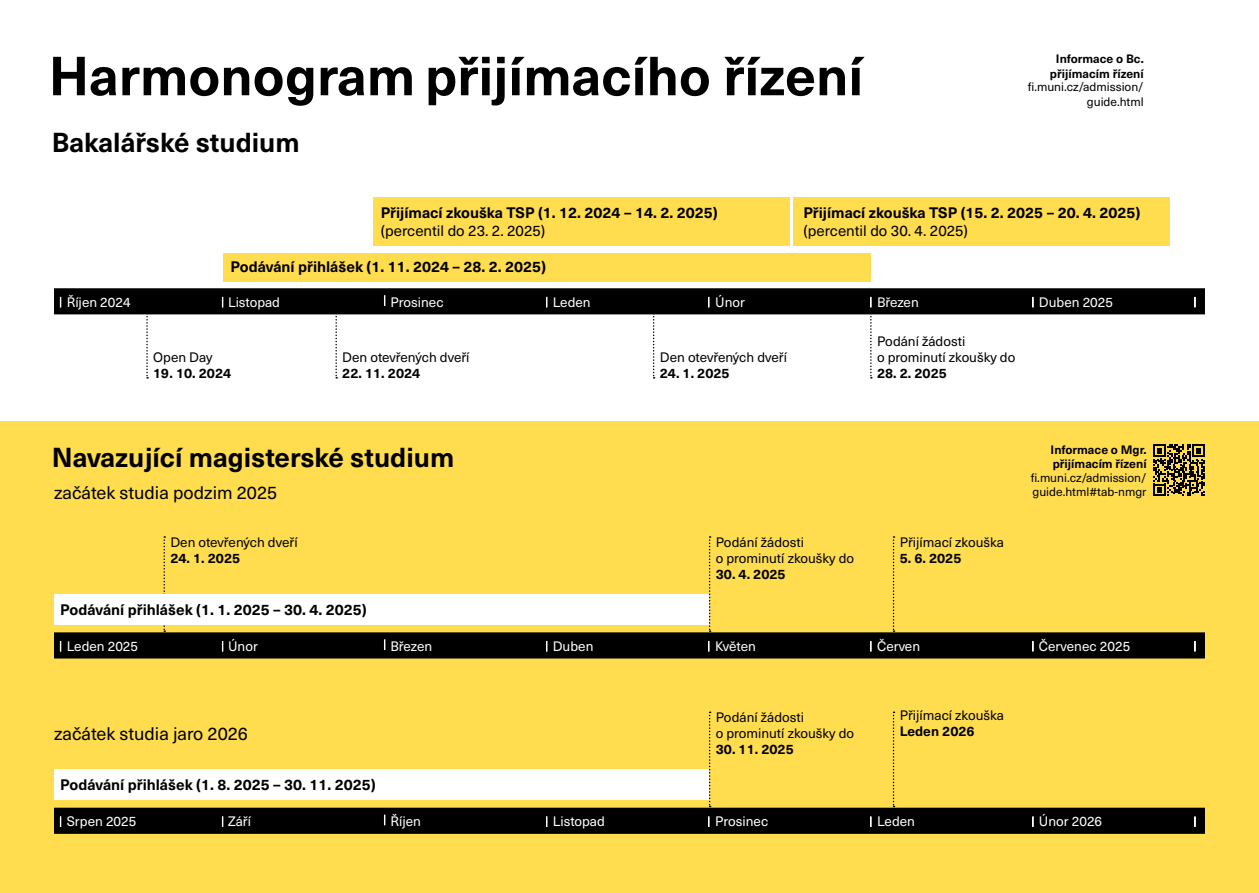
<style>
.page{position:relative;width:1259px;height:893px;background:#fff}
.page>*{position:absolute;margin:0;border:0;box-sizing:border-box;transform-origin:0 0}
.t1{font:700 54px "Neue Haas Unica Pro";color:#000}
.t2{font:700 27px "Neue Haas Unica Pro";color:#000}
.t3{font:18px "Neue Haas Unica Pro";color:#000}
.t4{font:700 15px "Neue Haas Unica Pro";color:#000}
.t5{font:15px "Neue Haas Unica Pro";color:#000}
.t6{font:13.5px/16.2px "Neue Haas Unica Pro";color:#000}
.t7{font:13.5px "Neue Haas Unica Pro";color:#fff}
.t8{font:700 13.5px "Neue Haas Unica Pro";color:#000}
.t9{font:12px/14.4px "Neue Haas Unica Pro";color:#000;text-align:right}
.t10{font:700 12px/14.4px "Neue Haas Unica Pro";color:#000;text-align:center}
</style>
<div class="page">
<svg style="left:146px;top:314px;width:2px;height:65px"></svg>
<svg style="left:335px;top:314px;width:2px;height:65px"></svg>
<svg style="left:653px;top:314px;width:1px;height:65px"></svg>
<div style="left:0;top:422px;width:1259px;height:471px;background:#ffdd4f"></div>
<div style="left:56px;top:290px;width:1146px;height:22px;background:#000"></div>
<div style="left:54px;top:288px;width:1151px;height:26px;border:4px solid #000"></div>
<div style="left:56px;top:635px;width:1146px;height:21px;background:#000"></div>
<div style="left:54px;top:632px;width:1151px;height:26px;border:4px solid #000"></div>
<div style="left:56px;top:810px;width:1146px;height:22px;background:#000"></div>
<div style="left:54px;top:808px;width:1151px;height:26px;border:4px solid #000"></div>
<div style="left:224px;top:253px;width:647px;height:29px;background:#ffdd4f"></div>
<div style="left:54px;top:769px;width:655px;height:31px;background:#fff"></div>
<div style="left:373px;top:198px;width:416px;height:48px;background:#ffdd4f"></div>
<div style="left:793px;top:198px;width:376px;height:48px;background:#ffdd4f"></div>
<svg style="left:709px;top:712px;width:1px;height:95px"></svg>
<svg style="left:892px;top:536px;width:2px;height:96px"></svg>
<svg style="left:892px;top:712px;width:2px;height:95px"></svg>
<svg style="left:870px;top:297px;width:2px;height:82px"></svg>
<svg style="left:163px;top:536px;width:2px;height:96px"></svg>
<div style="left:54px;top:594px;width:655px;height:30px;background:#fff"></div>
<svg style="left:1153px;top:444px;width:51px;height:52px"></svg>
<svg style="left:708px;top:536px;width:2px;height:122px"></svg>
<h1 class="t1" style="left:49px;top:43px;width:816px">Harmonogram přijímacího řízení</h1>
<h2 class="t2" style="left:52px;top:125px;width:249px">Bakalářské studium</h2>
<p class="t10" style="left:1050px;top:52px;width:95px">Informace o Bc. přijímacím řízení</p>
<p class="t9" style="left:1028px;top:80px;width:117px">fi.muni.cz/admission/ guide.html</p>
<p class="t7" style="left:67px;top:294px;width:65px">Říjen 2024</p>
<p class="t4" style="left:381px;top:204px;width:338px">Přijímací zkouška TSP (1. 12. 2024 – 14. 2. 2025)</p>
<p class="t5" style="left:381px;top:222px;width:166px">(percentil do 23. 2. 2025)</p>
<p class="t4" style="left:230px;top:257px;width:317px">Podávání přihlášek (1. 11. 2024 – 28. 2. 2025)</p>
<p class="t7" style="left:228px;top:294px;width:53px">Listopad</p>
<p class="t7" style="left:390px;top:294px;width:55px">Prosinec</p>
<p class="t7" style="left:553px;top:294px;width:39px">Leden</p>
<p class="t7" style="left:715px;top:294px;width:31px">Únor</p>
<p class="t6" style="left:153px;top:349px;width:61px">Open Day</p>
<p class="t8" style="left:153px;top:365px;width:79px">19. 10. 2024</p>
<p class="t6" style="left:342px;top:349px;width:129px">Den otevřených dveří</p>
<p class="t8" style="left:342px;top:365px;width:79px">22. 11. 2024</p>
<p class="t6" style="left:660px;top:349px;width:129px">Den otevřených dveří</p>
<p class="t8" style="left:660px;top:365px;width:71px">24. 1. 2025</p>
<p class="t4" style="left:803px;top:204px;width:338px">Přijímací zkouška TSP (15. 2. 2025 – 20. 4. 2025)</p>
<p class="t5" style="left:803px;top:222px;width:166px">(percentil do 30. 4. 2025)</p>
<p class="t7" style="left:877px;top:294px;width:43px">Březen</p>
<p class="t6" style="left:877px;top:333px;width:140px">Podání žádosti<br>o prominutí zkoušky do</p>
<p class="t8" style="left:877px;top:365px;width:71px">28. 2. 2025</p>
<p class="t7" style="left:1039px;top:294px;width:76px">Duben 2025</p>
<h2 class="t2" style="left:52px;top:441px;width:404px">Navazující magisterské studium</h2>
<p class="t3" style="left:54px;top:481px;width:225px">začátek studia podzim 2025</p>
<p class="t10" style="left:1050px;top:442px;width:97px;text-align:left">Informace o Mgr. přijímacím řízení</p>
<p class="t9" style="left:1030px;top:470px;width:117px;text-align:left">fi.muni.cz/admission/ guide.html#tab-nmgr</p>
<p class="t6" style="left:170px;top:534px;width:129px">Den otevřených dveří</p>
<p class="t8" style="left:170px;top:550px;width:71px">24. 1. 2025</p>
<p class="t4" style="left:60px;top:600px;width:308px">Podávání přihlášek (1. 1. 2025 – 30. 4. 2025)</p>
<p class="t7" style="left:67px;top:638px;width:73px">Leden 2025</p>
<p class="t7" style="left:228px;top:638px;width:31px">Únor</p>
<p class="t7" style="left:390px;top:638px;width:43px">Březen</p>
<p class="t3" style="left:54px;top:723px;width:195px">začátek studia jaro 2026</p>
<p class="t4" style="left:60px;top:775px;width:317px">Podávání přihlášek (1. 8. 2025 – 30. 11. 2025)</p>
<p class="t7" style="left:67px;top:813px;width:71px">Srpen 2025</p>
<p class="t7" style="left:228px;top:813px;width:24px">Září</p>
<p class="t7" style="left:390px;top:813px;width:32px">Říjen</p>
<p class="t7" style="left:553px;top:638px;width:42px">Duben</p>
<p class="t7" style="left:553px;top:813px;width:53px">Listopad</p>
<p class="t6" style="left:716px;top:534px;width:140px">Podání žádosti<br>o prominutí zkoušky do</p>
<p class="t8" style="left:716px;top:566px;width:71px">30. 4. 2025</p>
<p class="t6" style="left:899px;top:534px;width:106px">Přijímací zkouška</p>
<p class="t8" style="left:899px;top:550px;width:63px">5. 6. 2025</p>
<p class="t7" style="left:715px;top:638px;width:42px">Květen</p>
<p class="t7" style="left:877px;top:638px;width:45px">Červen</p>
<p class="t7" style="left:1039px;top:638px;width:93px">Červenec 2025</p>
<p class="t6" style="left:716px;top:709px;width:140px">Podání žádosti<br>o prominutí zkoušky do</p>
<p class="t8" style="left:716px;top:741px;width:79px">30. 11. 2025</p>
<p class="t6" style="left:899px;top:707px;width:106px">Přijímací zkouška</p>
<p class="t8" style="left:899px;top:723px;width:76px">Leden 2026</p>
<p class="t7" style="left:715px;top:813px;width:55px">Prosinec</p>
<p class="t7" style="left:877px;top:813px;width:39px">Leden</p>
<p class="t7" style="left:1039px;top:813px;width:65px">Únor 2026</p>
</div>
